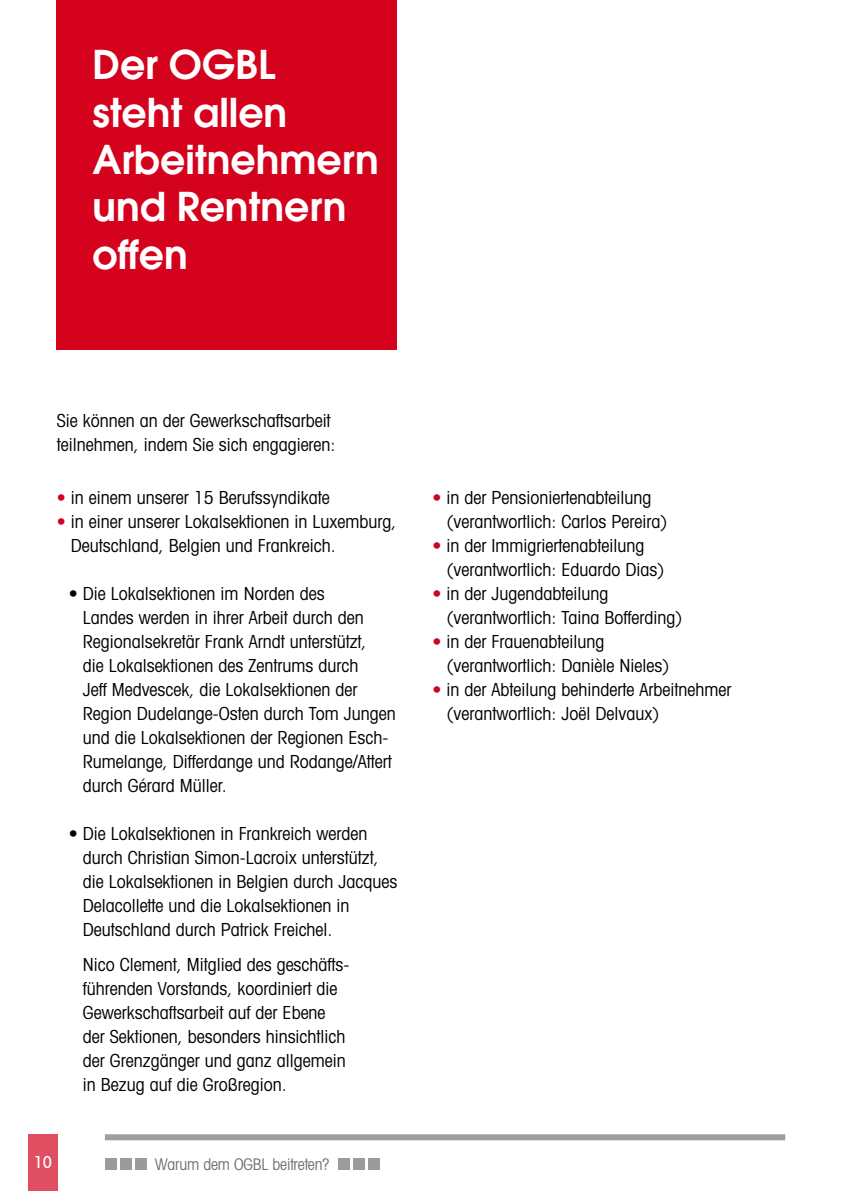
<style>
.page{position:relative;width:842px;height:1191px;background:#fff}
.page>*{position:absolute;margin:0;border:0;box-sizing:border-box;transform-origin:0 0}
.t1{font:600 39.4px/47.4px "Avant Garde";color:#fff}
.t2{font:condensed 18px/24px "Avant Garde";color:#000}
.t3{font:500 condensed 16.6px "Avant Garde";color:#fff}
.t4{font:condensed 16px "Avant Garde";letter-spacing:-.01em;color:#707172}
.s1{color:#d4021d}
</style>
<div class="page">
<div style="left:28px;top:1134px;width:29px;height:57px;background:#e04e61"></div>
<div style="left:105px;top:1157px;width:12px;height:12px;background:#9b9b9c"></div>
<div style="left:120px;top:1157px;width:12px;height:12px;background:#9b9b9c"></div>
<div style="left:135px;top:1157px;width:12px;height:12px;background:#9b9b9c"></div>
<div style="left:338px;top:1157px;width:11px;height:12px;background:#9b9b9c"></div>
<div style="left:353px;top:1157px;width:11px;height:12px;background:#9b9b9c"></div>
<div style="left:368px;top:1157px;width:11px;height:12px;background:#9b9b9c"></div>
<div style="left:105px;top:1134px;width:680px;height:6px;background:#9c9e9f"></div>
<div style="left:57px;top:0;width:340px;height:349px;background:#d4021d"></div>
<h1 class="t1" style="left:92px;top:40px;width:288px">Der OGBL<br>steht allen<br>Arbeitnehmern und Rentnern offen</h1>
<p class="t2" style="left:57px;top:408px;width:280px">Sie können an der Gewerkschaftsarbeit teilnehmen, indem Sie sich engagieren:</p>
<p class="t2" style="left:57px;top:485px;width:274px"><span class="s1">•</span> in einem unserer 15 Berufssyndikate</p>
<p class="t2" style="left:71px;top:509px;width:327px;text-indent:-14px"><span class="s1">•</span> in einer unserer Lokalsektionen in Luxemburg,<br>Deutschland, Belgien und Frankreich.</p>
<p class="t2" style="left:83px;top:581px;width:314px;text-indent:-14px">• Die Lokalsektionen im Norden des<br>Landes werden in ihrer Arbeit durch den Regionalsekretär Frank Arndt unterstützt,<br>die Lokalsektionen des Zentrums durch<br>Jeff Medvescek, die Lokalsektionen der Region Dudelange-Osten durch Tom Jungen und die Lokalsektionen der Regionen Esch-Rumelange, Differdange und Rodange/Attert durch Gérard Müller.</p>
<p class="t2" style="left:83px;top:820px;width:316px;text-indent:-14px">• Die Lokalsektionen in Frankreich werden durch Christian Simon-Lacroix unterstützt, die Lokalsektionen in Belgien durch Jacques Delacollette und die Lokalsektionen in Deutschland durch Patrick Freichel.</p>
<p class="t2" style="left:83px;top:952px;width:268px">Nico Clement, Mitglied des geschäfts&shy;führenden Vorstands, koordiniert die Gewerkschaftsarbeit auf der Ebene der Sektionen, besonders hinsichtlich der Grenzgänger und ganz allgemein in Bezug auf die Großregion.</p>
<p class="t3" style="left:34px;top:1151px;width:20px">10</p>
<p class="t4" style="left:155px;top:1153px;width:176px">Warum dem OGBL beitreten?</p>
<p class="t2" style="left:446px;top:485px;width:222px;text-indent:-14px"><span class="s1">•</span> in der Pensioniertenabteilung (verantwortlich: Carlos Pereira)</p>
<p class="t2" style="left:446px;top:533px;width:219px;text-indent:-14px"><span class="s1">•</span> in der Immigriertenabteilung (verantwortlich: Eduardo Dias)</p>
<p class="t2" style="left:446px;top:581px;width:237px;text-indent:-14px"><span class="s1">•</span> in der Jugendabteilung (verantwortlich: Taina Bofferding)</p>
<p class="t2" style="left:446px;top:629px;width:224px;text-indent:-14px"><span class="s1">•</span> in der Frauenabteilung (verantwortlich: Danièle Nieles)</p>
<p class="t2" style="left:446px;top:677px;width:286px;text-indent:-14px"><span class="s1">•</span> in der Abteilung behinderte Arbeitnehmer (verantwortlich: Joël Delvaux)</p>
</div>
